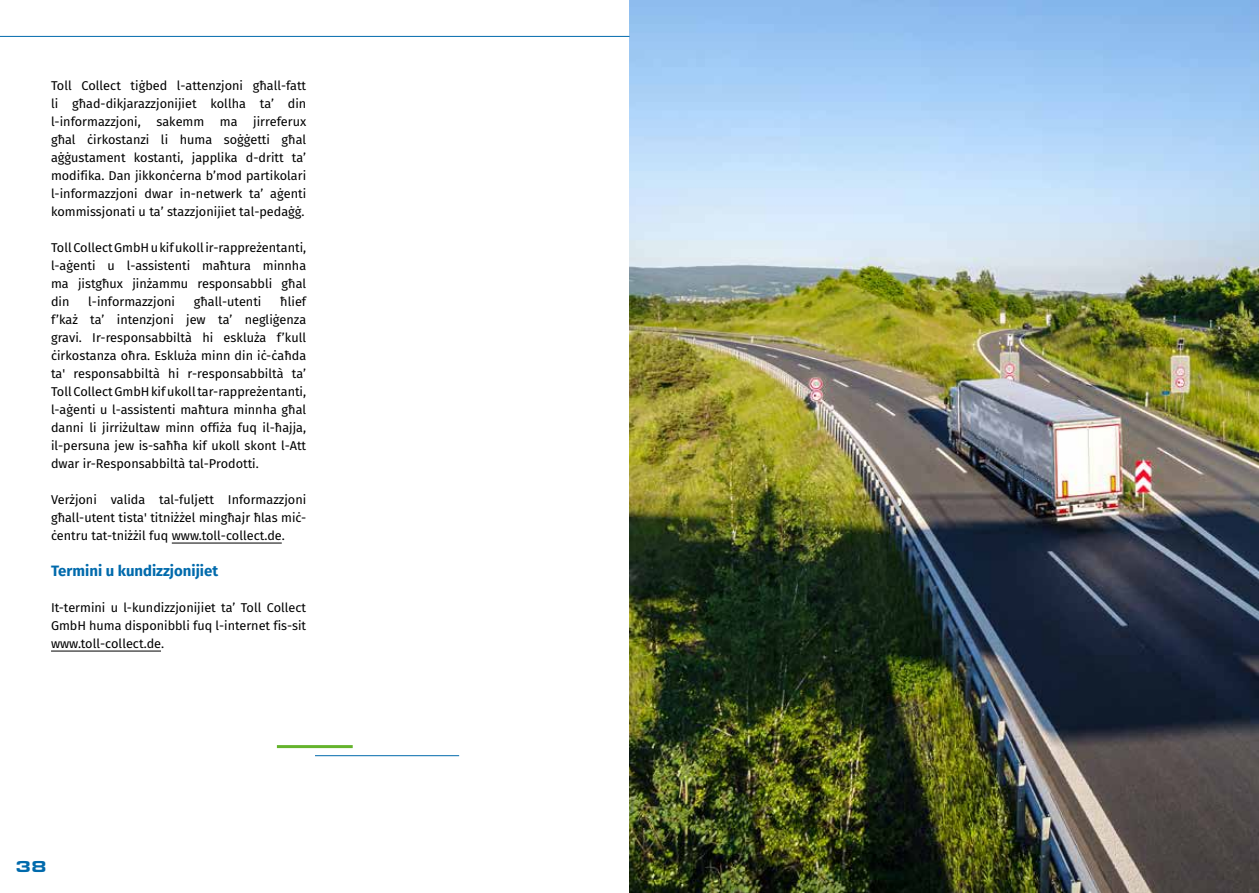
<style>
.page{position:relative;width:1259px;height:893px;background:#fff}
.page>*{position:absolute;margin:0;border:0;box-sizing:border-box;transform-origin:0 0}
.t1{font:900 16.5px "Eurostile OT Ext";color:#006aac}
.t2{font:700 15px "Fira Sans";color:#006aac}
.t3{font:12.75px/18px "Fira Sans";color:#000;text-align:justify}
</style>
<div class="page">
<hr style="left:172px;top:543px;width:110px;height:1px;background:#000">
<hr style="left:51px;top:651px;width:110px;height:1px;background:#000">
<img style="left:629px;top:0;width:630px;height:893px">
<hr style="left:0;top:36px;width:629px;height:1px;background:#006aac">
<hr style="left:315px;top:755px;width:144px;height:1px;background:#006aac">
<hr style="left:277px;top:745px;width:76px;height:3px;background:#64b32c">
<p class="t3" style="left:51px;top:76px;width:257px">Toll Collect tiġbed l-attenzjoni għall-fatt li għad-dikjarazzjonijiet kollha ta’ din l-informazzjoni, sakemm ma jirreferux għal ċirkostanzi li huma soġġetti għal aġġustament kostanti, japplika d-dritt ta’ modifika. Dan jikkonċerna b’mod partikolari l-informazzjoni dwar in-netwerk ta’ aġenti kommissjonati u ta’ stazzjonijiet tal-pedaġġ.</p>
<p class="t3" style="left:51px;top:238px;width:257px">Toll Collect GmbH u kif ukoll ir-rappreżentanti, l-aġenti u l-assistenti maħtura minnha ma jistgħux jinżammu responsabbli għal din</p>
<p class="t3" style="left:51px;top:292px;width:257px;text-indent:229px">ħlief f’każ ta’ intenzjoni jew ta’ negliġenza gravi. Ir-responsabbiltà hi eskluża f’kull ċirkostanza oħra. Eskluża minn din iċ-ċaħda ta' responsabbiltà hi r-responsabbiltà ta’ Toll Collect GmbH kif ukoll tar-rappreżentanti, l-aġenti u l-assistenti maħtura minnha għal danni li jirriżultaw minn offiża fuq il-ħajja, il-persuna jew is-saħħa kif ukoll skont l-Att dwar ir-Responsabbiltà tal-Prodotti.</p>
<p class="t3" style="left:51px;top:490px;width:257px">Verżjoni valida tal-fuljett Informazzjoni għall-utent tista' titniżżel mingħajr ħlas miċ&shy;ċentru tat-tniżżil fuq www.toll-collect.de.</p>
<p class="t2" style="left:51px;top:558px;width:169px">Termini u kundizzjonijiet</p>
<p class="t3" style="left:51px;top:598px;width:257px">It-termini u l-kundizzjonijiet ta’ Toll Collect GmbH huma disponibbli fuq l-internet fis-sit www.toll-collect.de.</p>
<p class="t3" style="left:88px;top:292px;width:88px">l-informazzjoni</p>
<p class="t3" style="left:194px;top:292px;width:69px">għall-utenti</p>
<p class="t1" style="left:15px;top:857px;width:33px">38</p>
</div>
